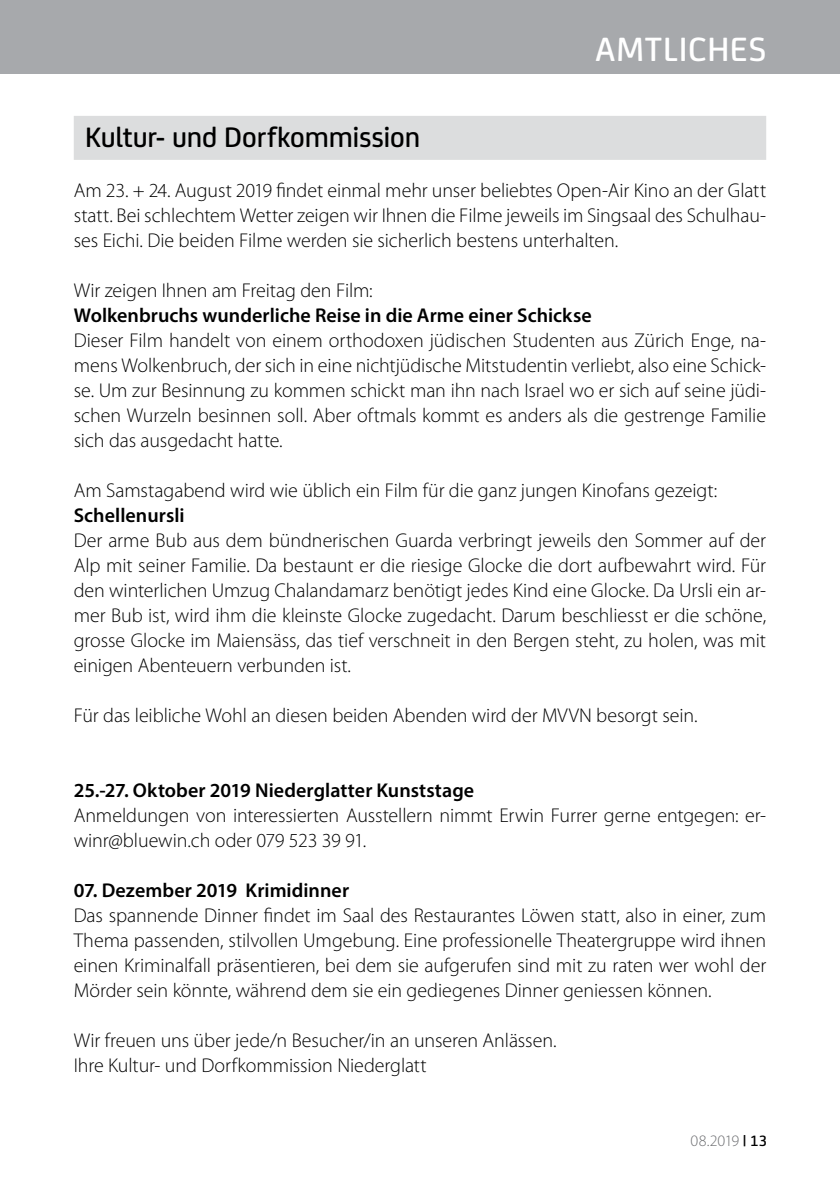
<style>
.page{position:relative;width:840px;height:1191px;background:#fff}
.page>*{position:absolute;margin:0;border:0;box-sizing:border-box;transform-origin:0 0}
.t1{font:500 36px "FS Joey";letter-spacing:.02em;color:#fff}
.t2{font:500 30px "FS Joey";letter-spacing:-.01em;color:#000}
.t3{font:300 20px/25px "Myriad Pro";letter-spacing:-.005em;color:#000;text-align:justify}
.t4{font:600 20px "Myriad Pro";color:#000}
.t5{font:300 16px "Myriad Pro";letter-spacing:-.025em;color:#6d6e71}
.s1{font-family:"FS Joey";font-weight:500;color:#000}
</style>
<div class="page">
<div style="left:0;top:0;width:839px;height:74px;background:#a7a9ac"></div>
<div style="left:74px;top:116px;width:691px;height:44px;background:#dcddde"></div>
<h1 class="t1" style="left:595px;top:23px;width:172px">AMTLICHES</h1>
<h2 class="t2" style="left:85px;top:115px;width:336px">Kultur- und Dorfkommission</h2>
<p class="t3" style="left:74px;top:178px;width:693px">Am 23. + 24. August 2019 findet einmal mehr unser beliebtes Open-Air Kino an der Glatt statt. Bei schlechtem Wetter zeigen wir I hnen die Filme jeweils im Singsaal des Schulhau&shy;ses Eichi. Die beiden Filme werden sie sicherlich bestens unterhalten.</p>
<p class="t3" style="left:74px;top:278px;width:300px">Wir zeigen I hnen am Freitag den Film:</p>
<p class="t4" style="left:74px;top:303px;width:519px">Wolkenbruchs wunderliche Reise in die Arme einer Schickse</p>
<p class="t3" style="left:74px;top:328px;width:693px">Dieser Film handelt von einem orthodoxen jüdischen Studenten aus Zürich Enge, na&shy;mens Wolkenbruch, der sich in eine nichtjüdische Mitstudentin verliebt, also eine Schick&shy;se. U m zur Besinnung zu kommen schickt man ihn nach Israel wo er sich auf seine jüdi&shy;schen Wurzeln besinnen soll. Aber oftmals kommt es anders als die gestrenge Familie sich das ausgedacht hatte.</p>
<p class="t3" style="left:74px;top:478px;width:644px">Am Samstagabend wird wie üblich ein Film für die ganz jungen Kinofans gezeigt:</p>
<p class="t4" style="left:74px;top:503px;width:112px">Schellenursli</p>
<p class="t3" style="left:74px;top:528px;width:693px">Der arme Bub aus dem bündnerischen Guarda verbringt jeweils den Sommer auf der Alp mit seiner Familie. Da bestaunt er die riesige Glocke die dort aufbewahrt wird. Für den winterlichen U mzug Chalandamarz benötigt jedes Kind eine Glocke. Da U rsli ein ar&shy;mer Bub ist, wird ihm die kleinste Glocke zugedacht. Darum beschliesst er die schöne, grosse Glocke im Maiensäss, das tief verschneit in den Bergen steht, zu holen, was mit einigen Abenteuern verbunden ist.</p>
<p class="t3" style="left:74px;top:703px;width:625px">Für das leibliche Wohl an diesen beiden Abenden wird der MVVN besorgt sein.</p>
<p class="t4" style="left:74px;top:778px;width:402px">25.-27. Oktober 2019 Niederglatter Kunststage</p>
<p class="t3" style="left:74px;top:803px;width:693px">Anmeldungen von interessierten Ausstellern nimmt Erwin Furrer gerne entgegen: er&shy;winr@bluewin.ch oder 079 523 39 91.</p>
<p class="t4" style="left:74px;top:878px;width:277px">07. Dezember 2019 Krimidinner</p>
<p class="t3" style="left:74px;top:903px;width:693px">Das spannende Dinner findet im Saal des Restaurantes Löwen statt, also in einer, zum Thema passenden, stilvollen U mgebung. Eine professionelle Theatergruppe wird ihnen einen Kriminalfall präsentieren, bei dem sie aufgerufen sind mit zu raten wer wohl der Mörder sein könnte, während dem sie ein gediegenes Dinner geniessen können.</p>
<p class="t3" style="left:74px;top:1028px;width:484px">Wir freuen uns über jede/n Besucher/in an unseren Anlässen.<br>I hre Kultur- und Dorfkommission Niederglatt</p>
<p class="t5" style="left:690px;top:1131px;width:78px">08.2019 <span class="s1">| 13</span></p>
</div>
